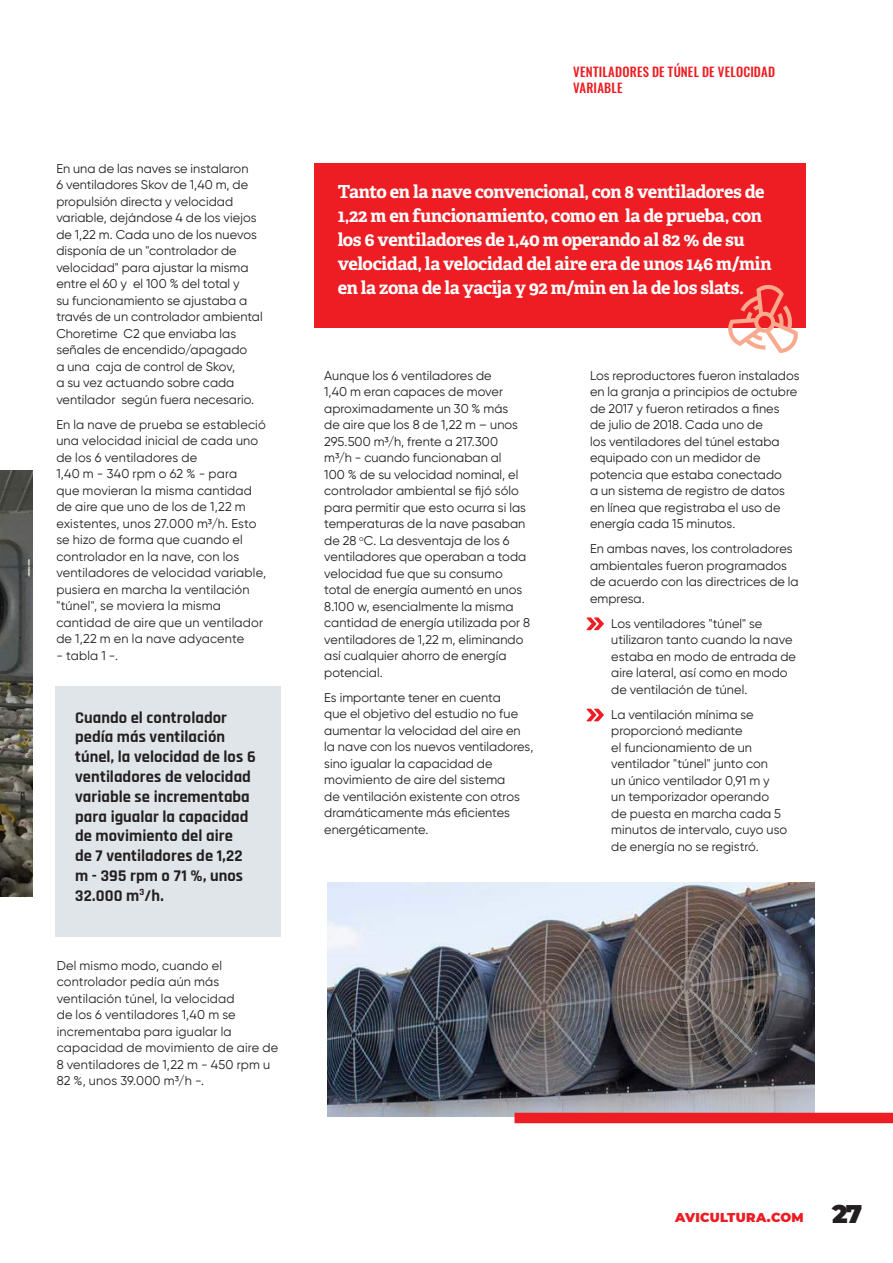
<style>
.page{position:relative;width:893px;height:1263px;background:#fff}
.page>*{position:absolute;margin:0;border:0;box-sizing:border-box;transform-origin:0 0}
.t1{font:700 18px/24px "Adelle";letter-spacing:-.025em;color:#fff}
.t2{font:700 16.5px/19.8px "Rajdhani";letter-spacing:.005em;color:#231f20}
.t3{font:12.75px/16.5px "Gilroy";letter-spacing:.005em;color:#231f20}
.t4{font:500 12.75px/16.5px "Oswald";letter-spacing:.02em;color:#ee1d23}
.t5{font:900 12.75px "Montserrat";letter-spacing:.02em;color:#ee1d23}
.s1{font-size:25.5px;color:#231f20}
</style>
<div class="page">
<img style="left:0;top:471px;width:33px;height:425px">
<div style="left:314px;top:163px;width:492px;height:164px;background:#ee1d23"></div>
<div style="left:55px;top:686px;width:226px;height:251px;background:#dfe5e8"></div>
<svg style="left:728px;top:285px;width:70px;height:68px"></svg>
<svg style="left:587px;top:617px;width:17px;height:13px"></svg>
<svg style="left:587px;top:709px;width:17px;height:12px"></svg>
<img style="left:327px;top:882px;width:487px;height:234px">
<div style="left:514px;top:1113px;width:379px;height:10px;background:#ee1d23"></div>
<p class="t3" style="left:56px;top:160px;width:208px">En una de las naves se instalaron<br>6 ventiladores Skov de 1,40 m, de propulsión directa y velocidad variable, dejándose 4 de los viejos de 1,22 m. Cada uno de los nuevos disponía de un "controlador de velocidad" para ajustar la misma entre el 60 y el 100 % del total y<br>su funcionamiento se ajustaba a través de un controlador ambiental<br>Choretime C2 que enviaba las señales de encendido/apagado<br>a una caja de control de Skov,<br>a su vez actuando sobre cada ventilador según fuera necesario.</p>
<p class="t3" style="left:56px;top:416px;width:211px">En la nave de prueba se estableció una velocidad inicial de cada uno de los 6 ventiladores de<br>1,40 m - 340 rpm o 62 % - para<br>que movieran la misma cantidad de aire que uno de los de 1,22 m existentes, unos 27.000 m3/h. Esto se hizo de forma que cuando el controlador en la nave, con los ventiladores de velocidad variable, pusiera en marcha la ventilación "túnel", se moviera la misma cantidad de aire que un ventilador de 1,22 m en la nave adyacente</p>
<p class="t3" style="left:56px;top:647px;width:63px">- tabla 1 -.</p>
<p class="t2" style="left:75px;top:708px;width:182px">Cuando el controlador pedía más ventilación túnel, la velocidad de los 6 ventiladores de velocidad variable se incrementaba para igualar la capacidad de movimiento del aire<br>de 7 ventiladores de 1,22 m - 395 rpm o 71 %, unos<br>32.000 m<sup>3</sup>/h.</p>
<p class="t3" style="left:57px;top:957px;width:223px">Del mismo modo, cuando el controlador pedía aún más ventilación túnel, la velocidad<br>de los 6 ventiladores 1,40 m se incrementaba para igualar la capacidad de movimiento de aire de<br>8 ventiladores de 1,22 m - 450 rpm u<br>82 %, unos 39.000 m3/h -.</p>
<p class="t4" style="left:573px;top:64px;width:203px">VENTILADORES DE TÚNEL DE VELOCIDAD<br>VARIABLE</p>
<p class="t1" style="left:338px;top:180px;width:435px">Tanto en la nave convencional, con 8 ventiladores de 1,22 m en funcionamiento, como en la de prueba, con los 6 ventiladores de 1,40 m operando al 82 % de su velocidad, la velocidad del aire era de unos 146 m/min en la zona de la yacija y 92 m/min en la de los slats.</p>
<p class="t3" style="left:324px;top:367px;width:207px">Aunque los 6 ventiladores de<br>1,40 m eran capaces de mover aproximadamente un 30 % más<br>de aire que los 8 de 1,22 m – unos<br>295.500 m3/h, frente a 217.300<br>m3/h - cuando funcionaban al<br>100 % de su velocidad nominal, el controlador ambiental se fijó sólo para permitir que esto ocurra si las temperaturas de la nave pasaban de 28 <sup>o</sup>C. La desventaja de los 6 ventiladores que operaban a toda velocidad fue que su consumo total de energía aumentó en unos<br>8.100 w, esencialmente la misma cantidad de energía utilizada por 8 ventiladores de 1,22 m, eliminando así cualquier ahorro de energía potencial.</p>
<p class="t3" style="left:324px;top:689px;width:211px">Es importante tener en cuenta<br>que el objetivo del estudio no fue aumentar la velocidad del aire en la nave con los nuevos ventiladores, sino igualar la capacidad de movimiento de aire del sistema<br>de ventilación existente con otros dramáticamente más eficientes energéticamente.</p>
<p class="t3" style="left:590px;top:367px;width:211px">Los reproductores fueron instalados en la granja a principios de octubre de 2017 y fueron retirados a fines<br>de julio de 2018. Cada uno de<br>los ventiladores del túnel estaba equipado con un medidor de potencia que estaba conectado<br>a un sistema de registro de datos en línea que registraba el uso de energía cada 15 minutos.</p>
<p class="t3" style="left:590px;top:541px;width:210px">En ambas naves, los controladores ambientales fueron programados de acuerdo con las directrices de la empresa.</p>
<p class="t3" style="left:611px;top:615px;width:186px">Los ventiladores "túnel" se utilizaron tanto cuando la nave estaba en modo de entrada de aire lateral, así como en modo de ventilación de túnel.</p>
<p class="t3" style="left:611px;top:706px;width:177px">La ventilación mínima se proporcionó mediante<br>el funcionamiento de un ventilador "túnel" junto con<br>un único ventilador 0,91 m y un temporizador operando de puesta en marcha cada 5 minutos de intervalo, cuyo uso de energía no se registró.</p>
<p class="t5" style="left:675px;top:1208px;width:189px">AVICULTURA.COM <span class="s1">27</span></p>
</div>
